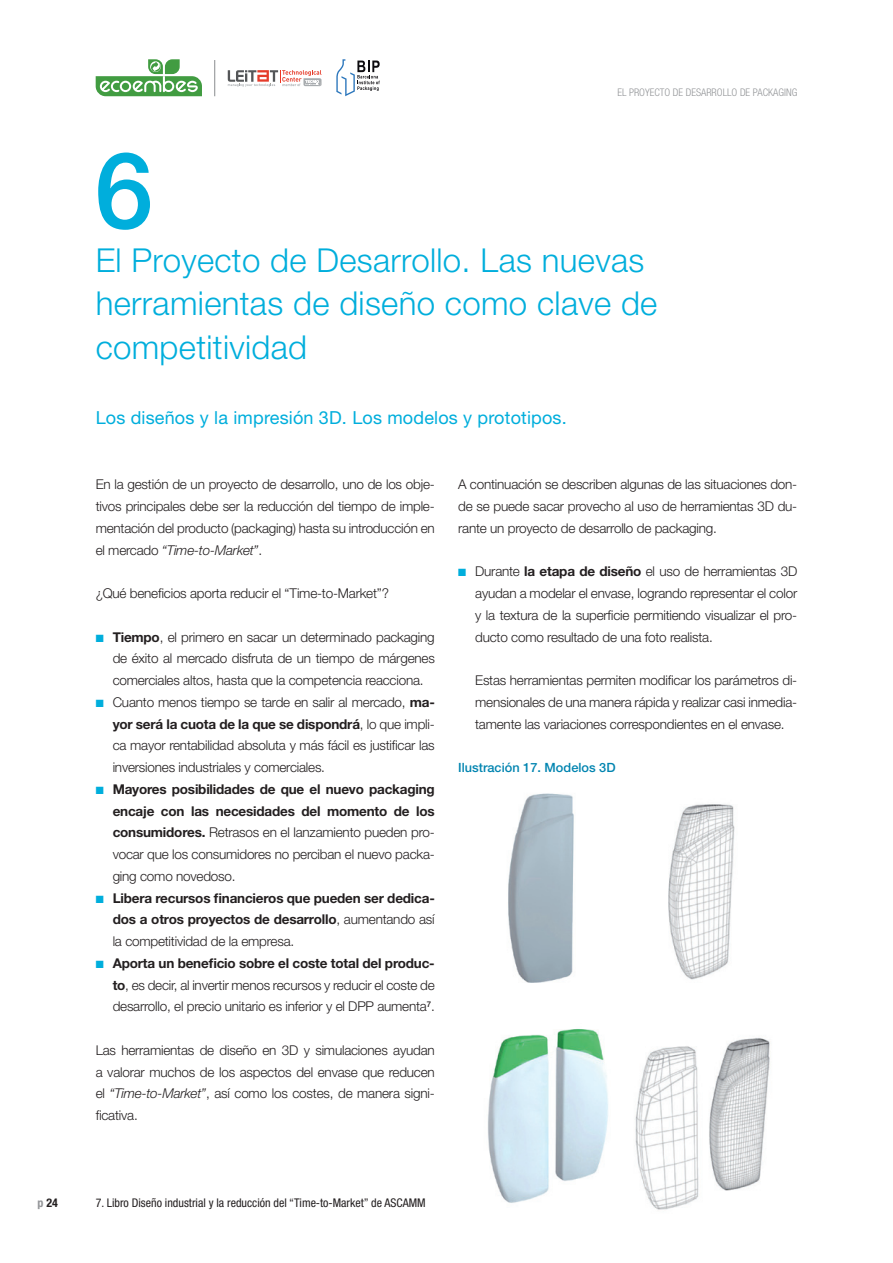
<style>
.page{position:relative;width:893px;height:1263px;background:#fff}
.page>*{position:absolute;margin:0;border:0;box-sizing:border-box;transform-origin:0 0}
.t1{font:500 106.2px "Helvetica Neue LT Std";color:#00aedc}
.t2{font:300 33px/43.5px "Helvetica Neue LT Std";letter-spacing:.01em;color:#00aedc}
.t3{font:18px "Helvetica Neue LT Std";letter-spacing:.01em;color:#00aedc}
.t4{font:300 13.5px/21.8px "Helvetica Neue LT Std";letter-spacing:-.015em;color:#231f20;text-align:justify}
.t5{font:700 13.5px/21.8px "Helvetica Neue LT Std";letter-spacing:-.015em;color:#231f20;text-align:justify}
.t6{font:500 12.75px "Helvetica Neue LT Std";color:#0084b0}
.t7{font:condensed 12px "Helvetica Neue LT Std";color:#231f20}
.t8{font:700 condensed 12px "Helvetica Neue LT Std";color:#231f20}
.t9{font:300 condensed 10.5px "Helvetica Neue LT Std";color:#939598}
.s1{color:#939598}
.s2{font-style:italic}
.s3{color:#00aedc}
.s4{font-weight:700}
.s5{font-weight:300}
</style>
<div class="page">
<hr style="left:214px;top:60px;width:1px;height:36px;background:#8a8c8f">
<svg style="left:228px;top:70px;width:94px;height:17px"></svg>
<svg style="left:336px;top:59px;width:44px;height:37px"></svg>
<svg style="left:96px;top:59px;width:106px;height:37px"></svg>
<img style="left:487px;top:793px;width:283px;height:417px">
<p class="t8" style="left:38px;top:1196px;width:22px"><span class="s1">p</span> 24</p>
<h1 class="t1" style="left:95px;top:127px;width:61px">6</h1>
<p class="t9" style="left:617px;top:87px;width:181px">EL PROYECTO DE DESARROLLO DE PACKAGING</p>
<h2 class="t2" style="left:96px;top:238px;width:563px">El Proyecto de Desarrollo. Las nuevas herramientas de diseño como clave de competitividad</h2>
<h3 class="t3" style="left:96px;top:407px;width:473px">Los diseños y la impresión 3D. Los modelos y prototipos.</h3>
<p class="t4" style="left:96px;top:473px;width:341px">En la gestión de un proyecto de desarrollo, uno de los obje&shy;tivos principales debe ser la reducción del tiempo de imple&shy;mentación del producto (packaging) hasta su introducción en el mercado <span class="s2">“Time-to-Market”</span>.</p>
<p class="t4" style="left:96px;top:582px;width:295px">¿Qué beneficios aporta reducir el “Time-to-Market”?</p>
<p class="t4" style="left:113px;top:626px;width:324px;text-indent:-17px"><span class="s3">■</span> <span class="s4">Tiempo</span>, el primero en sacar un determinado packaging de éxito al mercado disfruta de un tiempo de márgenes comerciales altos, hasta que la competencia reacciona.</p>
<p class="t4" style="left:113px;top:691px;width:324px;text-indent:-17px"><span class="s3">■</span> Cuanto menos tiempo se tarde en salir al mercado, <span class="s4">ma&shy;yor será la cuota de la que se dispondrá</span>, lo que impli&shy;ca mayor rentabilidad absoluta y más fácil es justificar las inversiones industriales y comerciales.</p>
<p class="t4" style="left:113px;top:778px;width:324px;text-indent:-17px"><span class="s3">■</span> <span class="s4">Mayores posibilidades de que el nuevo packaging encaje con las necesidades del momento de los consumidores.</span> Retrasos en el lanzamiento pueden pro&shy;vocar que los consumidores no perciban el nuevo packa&shy;ging como novedoso.</p>
<p class="t5" style="left:113px;top:887px;width:324px;text-indent:-17px"><span class="s3">■</span> Libera recursos financieros que pueden ser dedica&shy;dos a otros proyectos de desarrollo<span class="s5">, aumentando así la competitividad de la empresa.</span></p>
<p class="t4" style="left:113px;top:952px;width:324px;text-indent:-17px"><span class="s3">■</span> <span class="s4">Aporta un beneficio sobre el coste total del produc&shy;to</span>, es decir, al invertir menos recursos y reducir el coste de desarrollo, el precio unitario es inferior y el DPP aumenta<sup>7</sup>.</p>
<p class="t4" style="left:96px;top:1039px;width:341px">Las herramientas de diseño en 3D y simulaciones ayudan a valorar muchos de los aspectos del envase que reducen el <span class="s2">“Time-to-Market”</span>, así como los costes, de manera signi&shy;ficativa.</p>
<p class="t4" style="left:458px;top:473px;width:341px">A continuación se describen algunas de las situaciones don&shy;de se puede sacar provecho al uso de herramientas 3D du&shy;rante un proyecto de desarrollo de packaging.</p>
<p class="t4" style="left:475px;top:560px;width:324px;text-indent:-17px"><span class="s3">■</span> Durante <span class="s4">la etapa de diseño</span> el uso de herramientas 3D ayudan a modelar el envase, logrando representar el color y la textura de la superficie permitiendo visualizar el pro&shy;ducto como resultado de una foto realista.</p>
<p class="t4" style="left:475px;top:669px;width:324px">Estas herramientas permiten modificar los parámetros di&shy;mensionales de una manera rápida y realizar casi inmedia&shy;tamente las variaciones correspondientes en el envase.</p>
<p class="t6" style="left:458px;top:760px;width:159px">Ilustración 17. Modelos 3D</p>
<p class="t7" style="left:96px;top:1196px;width:332px">7. Libro Diseño industrial y la reducción del “Time-to-Market” de ASCAMM</p>
</div>
